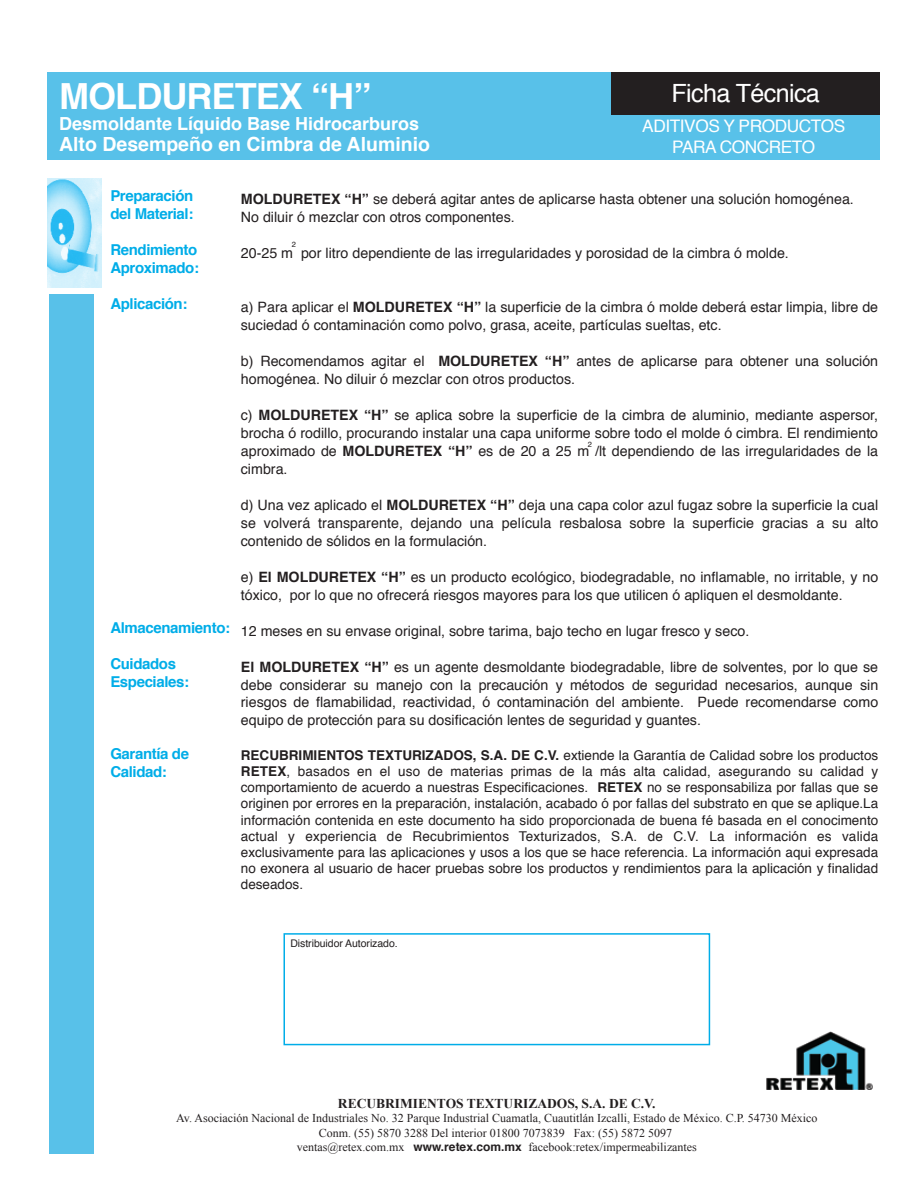
<style>
.page{position:relative;width:918px;height:1188px;background:#fff}
.page>*{position:absolute;margin:0;border:0;box-sizing:border-box;transform-origin:0 0}
.t1{font:700 36px "Helvetica";letter-spacing:-.025em;color:#fff}
.t2{font:25.05px "Helvetica";letter-spacing:-.025em;color:#fff}
.t3{font:700 19.5px "Helvetica";color:#fff}
.t4{font:700 18px "Helvetica";color:#fff}
.t5{font:17.25px/20.7px "Helvetica";letter-spacing:-.025em;color:#fff;text-align:center}
.t6{font:700 15px/18px "Helvetica";letter-spacing:-.025em;color:#00ade8}
.t7{font:14.25px/18px "Helvetica";color:#231f20}
.t8{font:13.5px/16.2px "Helvetica";color:#231f20;text-align:justify}
.t9{font:700 13.5px "Times New Roman";color:#231f20}
.t10{font:12px/14.4px "Times New Roman";color:#231f20;text-align:center}
.t11{font:10.5px "Helvetica";letter-spacing:-.005em;color:#231f20}
.t12{font:7.5px "Helvetica";color:#231f20}
.s1{font-weight:700}
.s2{font-family:"Helvetica";font-weight:700}
</style>
<div class="page">
<div style="left:47px;top:72px;width:833px;height:88px;background:#58c1e9"></div>
<div style="left:611px;top:72px;width:269px;height:43px;background:#231f20"></div>
<img style="left:766px;top:1031px;width:107px;height:58px">
<div style="left:49px;top:294px;width:45px;height:859px;background:#58c1e9"></div>
<img style="left:48px;top:179px;width:54px;height:109px">
<div style="left:283px;top:933px;width:427px;height:112px;border:2px solid #00ade8"></div>
<h1 class="t1" style="left:59px;top:67px;width:314px">MOLDURETEX “H”</h1>
<p class="t4" style="left:59px;top:109px;width:362px">Desmoldante Líquido Base Hidrocarburos</p>
<h3 class="t3" style="left:59px;top:128px;width:372px">Alto Desempeño en Cimbra de Aluminio</h3>
<h2 class="t2" style="left:672px;top:74px;width:150px">Ficha Técnica</h2>
<p class="t5" style="left:642px;top:117px;width:204px">ADITIVOS Y PRODUCTOS<br>PARA CONCRETO</p>
<p class="t6" style="left:110px;top:186px;width:85px">Preparación del Material:</p>
<p class="t6" style="left:110px;top:240px;width:90px">Rendimiento<br>Aproximado:</p>
<p class="t6" style="left:110px;top:294px;width:79px">Aplicación:</p>
<p class="t6" style="left:110px;top:618px;width:121px">Almacenamiento:</p>
<p class="t6" style="left:110px;top:654px;width:80px">Cuidados<br>Especiales:</p>
<p class="t6" style="left:110px;top:744px;width:80px">Garantía de<br>Calidad:</p>
<p class="t7" style="left:241px;top:190px;width:615px"><span class="s1">MOLDURETEX “H”</span> se deberá agitar antes de aplicarse hasta obtener una solución homogénea.<br>No diluir ó mezclar con otros componentes.</p>
<p class="t7" style="left:241px;top:244px;width:550px">20-25 m por litro dependiente de las irregularidades y porosidad de la cimbra ó molde.</p>
<p class="t12" style="left:292px;top:239px;width:6px">2</p>
<p class="t7" style="left:241px;top:298px;width:639px">a) Para aplicar el <span class="s1">MOLDURETEX “H”</span> la superficie de la cimbra ó molde deberá estar limpia, libre de suciedad ó contaminación como polvo, grasa, aceite, partículas sueltas, etc.</p>
<p class="t7" style="left:241px;top:352px;width:639px">b) Recomendamos agitar el <span class="s1">MOLDURETEX “H”</span> antes de aplicarse para obtener una solución homogénea. No diluir ó mezclar con otros productos.</p>
<p class="t7" style="left:241px;top:406px;width:639px;text-align:justify">c) <span class="s1">MOLDURETEX “H”</span> se aplica sobre la superficie de la cimbra de aluminio, mediante aspersor, brocha ó rodillo, procurando instalar una capa uniforme sobre todo el molde ó cimbra. El rendimiento aproximado de <span class="s1">MOLDURETEX “H”</span> es de 20 a 25 m /lt dependiendo de las irregularidades de la cimbra.</p>
<p class="t7" style="left:241px;top:496px;width:639px;text-align:justify">d) Una vez aplicado el <span class="s1">MOLDURETEX “H”</span> deja una capa color azul fugaz sobre la superficie la cual se volverá transparente, dejando una película resbalosa sobre la superficie gracias a su alto contenido de sólidos en la formulación.</p>
<p class="t7" style="left:241px;top:568px;width:639px">e) <span class="s1">El MOLDURETEX “H”</span> es un producto ecológico, biodegradable, no inflamable, no irritable, y no tóxico, por lo que no ofrecerá riesgos mayores para los que utilicen ó apliquen el desmoldante.</p>
<p class="t7" style="left:241px;top:622px;width:510px">12 meses en su envase original, sobre tarima, bajo techo en lugar fresco y seco.</p>
<p class="t7" style="left:241px;top:658px;width:639px;text-align:justify"><span class="s1">El MOLDURETEX “H”</span> es un agente desmoldante biodegradable, libre de solventes, por lo que se debe considerar su manejo con la precaución y métodos de seguridad necesarios, aunque sin riesgos de flamabilidad, reactividad, ó contaminación del ambiente. Puede recomendarse como equipo de protección para su dosificación lentes de seguridad y guantes.</p>
<p class="t8" style="left:241px;top:747px;width:639px"><span class="s1">RECUBRIMIENTOS TEXTURIZADOS, S.A. DE C.V.</span> extiende la Garantía de Calidad sobre los productos <span class="s1">RETEX</span>, basados en el uso de materias primas de la más alta calidad, asegurando su calidad y comportamiento de acuerdo a nuestras Especificaciones. <span class="s1">RETEX</span> no se responsabiliza por fallas que se originen por errores en la preparación, instalación, acabado ó por fallas del substrato en que se aplique.La información contenida en este documento ha sido proporcionada de buena fé basada en el conocimento actual y experiencia de Recubrimientos Texturizados, S.A. de C.V. La información es valida exclusivamente para las aplicaciones y usos a los que se hace referencia. La información aqui expresada no exonera al usuario de hacer pruebas sobre los productos y rendimientos para la aplicación y finalidad deseados.</p>
<p class="t12" style="left:588px;top:439px;width:6px">2</p>
<p class="t11" style="left:290px;top:936px;width:109px">Distribuidor Autorizado.</p>
<p class="t9" style="left:338px;top:1094px;width:319px">RECUBRIMIENTOS TEXTURIZADOS, S.A. DE C.V.</p>
<p class="t10" style="left:176px;top:1111px;width:643px">Av. Asociación Nacional de Industriales No. 32 Parque Industrial Cuamatla, Cuautitlán Izcalli, Estado de México. C.P. 54730 México<br>Conm. (55) 5870 3288 Del interior 01800 7073839 Fax: (55) 5872 5097<br>ventas@retex.com.mx <span class="s2">www.retex.com.mx</span> facebook:retex/impermeabilizantes</p>
</div>
